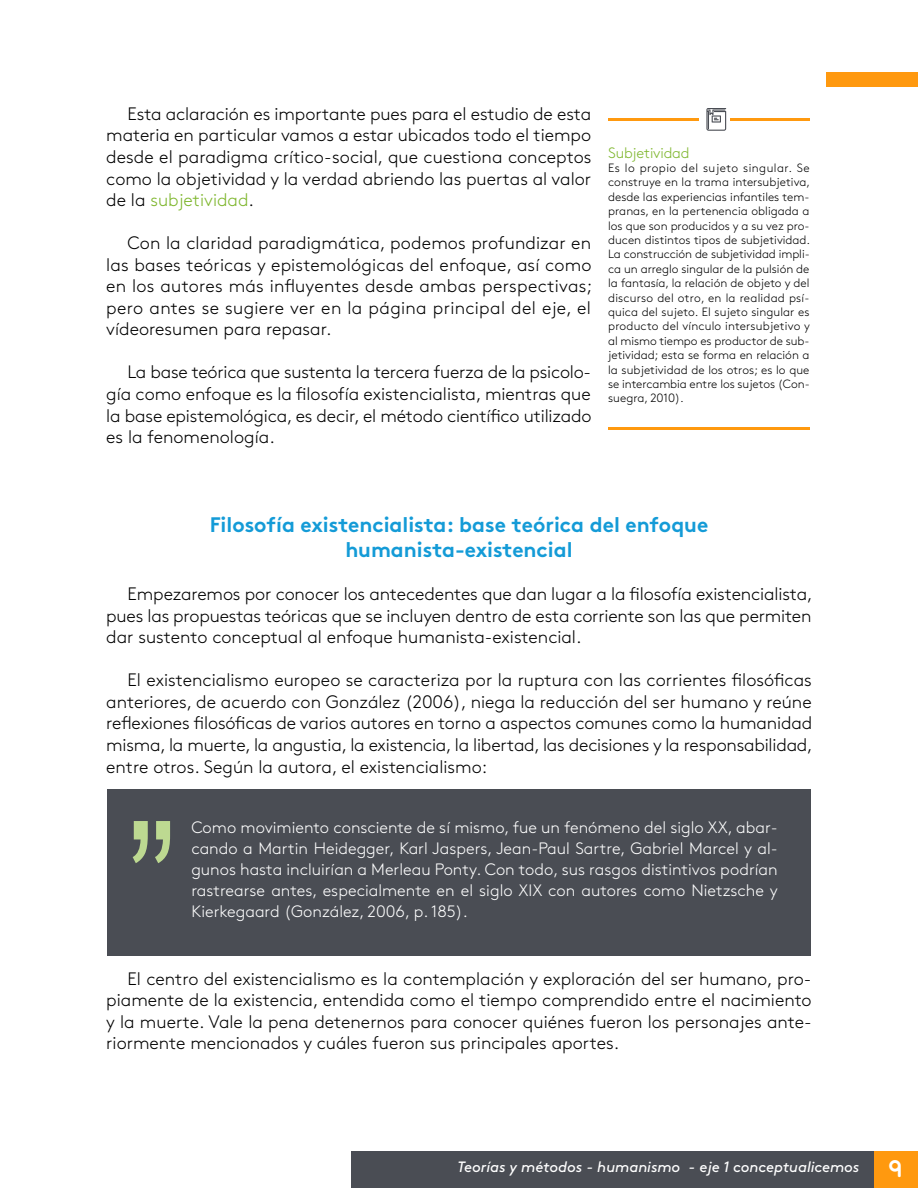
<style>
.page{position:relative;width:918px;height:1188px;background:#fff}
.page>*{position:absolute;margin:0;border:0;box-sizing:border-box;transform-origin:0 0}
.t1{font:180px "Arial Narrow";color:#bdd991}
.t2{font:21px/25.2px "Brown Std Bold Alt";color:#149bd7;text-align:center}
.t3{font:300 18px/21.6px "Brown Std";color:#000;text-align:justify}
.t4{font:300 16.5px/21px "Brown Std";color:#fff;text-align:justify}
.t5{font:italic 15px "Brown Std";letter-spacing:-.005em;color:#fff}
.t6{font:300 15px "Brown Std";letter-spacing:-.01em;color:#7eb62d}
.t7{font:300 12px/14.4px "Brown Std";color:#000}
.s1{color:#7eb62d}
.s2{font-family:"Areandina Voz";font-style:normal;font-size:24px}
</style>
<div class="page">
<div style="left:826px;top:72px;width:92px;height:15px;background:#ff990f"></div>
<div style="left:873px;top:1151px;width:45px;height:37px;background:#ff990f"></div>
<div style="left:351px;top:1151px;width:522px;height:37px;background:#4a4d54"></div>
<div style="left:107px;top:789px;width:704px;height:167px;background:#4a4d54"></div>
<hr style="left:608px;top:118px;width:202px;height:3px;background:#ff990f">
<hr style="left:608px;top:427px;width:202px;height:3px;background:#ff990f">
<div style="left:699px;top:105px;width:30px;height:31px;background:#fff"></div>
<svg style="left:706px;top:108px;width:20px;height:23px"></svg>
<p class="t3" style="left:106px;top:103px;width:487px;text-indent:21px">Esta aclaración es importante pues para el estudio de esta materia en particular vamos a estar ubicados todo el tiempo desde el paradigma crítico-social, que cuestiona conceptos como la objetividad y la verdad abriendo las puertas al valor de la <span class="s1">subjetividad</span>.</p>
<p class="t3" style="left:106px;top:232px;width:488px;text-indent:21px">Con la claridad paradigmática, podemos profundizar en las bases teóricas y epistemológicas del enfoque, así como en los autores más influyentes desde ambas perspectivas; pero antes se sugiere ver en la página principal del eje, el vídeoresumen para repasar.</p>
<p class="t3" style="left:106px;top:362px;width:487px;text-indent:21px">La base teórica que sustenta la tercera fuerza de la psicolo&shy;gía como enfoque es la filosofía existencialista, mientras que la base epistemológica, es decir, el método científico utilizado es la fenomenología.</p>
<p class="t6" style="left:608px;top:144px;width:83px">Subjetividad</p>
<p class="t7" style="left:608px;top:161px;width:204px">Es lo propio del sujeto singular. Se construye en la trama intersubjetiva, desde las experiencias infantiles tem&shy;pranas, en la pertenencia obligada a los que son producidos y a su vez pro&shy;ducen distintos tipos de subjetividad.<br>La construcción de subjetividad impli&shy;ca un arreglo singular de la pulsión de la fantasía, la relación de objeto y del discurso del otro, en la realidad psí&shy;quica del sujeto. El sujeto singular es producto del vínculo intersubjetivo y al mismo tiempo es productor de sub&shy;jetividad; esta se forma en relación a la subjetividad de los otros; es lo que se intercambia entre los sujetos (Con&shy;suegra, 2010).</p>
<p class="t2" style="left:210px;top:512px;width:500px">Filosofía existencialista: base teórica del enfoque humanista-existencial</p>
<p class="t3" style="left:106px;top:583px;width:708px;text-indent:21px">Empezaremos por conocer los antecedentes que dan lugar a la filosofía existencialista, pues las propuestas teóricas que se incluyen dentro de esta corriente son las que permiten dar sustento conceptual al enfoque humanista-existencial.</p>
<p class="t3" style="left:106px;top:669px;width:708px;text-indent:21px">El existencialismo europeo se caracteriza por la ruptura con las corrientes filosóficas anteriores, de acuerdo con González (2006), niega la reducción del ser humano y reúne reflexiones filosóficas de varios autores en torno a aspectos comunes como la humanidad misma, la muerte, la angustia, la existencia, la libertad, las decisiones y la responsabilidad, entre otros. Según la autora, el existencialismo:</p>
<h1 class="t1" style="left:128px;top:754px;width:51px">”</h1>
<p class="t4" style="left:191px;top:817px;width:588px">Como movimiento consciente de sí mismo, fue un fenómeno del siglo XX, abar&shy;cando a Martin Heidegger, Karl Jaspers, Jean-Paul Sartre, Gabriel Marcel y al&shy;gunos hasta incluirían a Merleau Ponty. Con todo, sus rasgos distintivos podrían rastrearse antes, especialmente en el siglo XIX con autores como Nietzsche y Kierkegaard (González, 2006, p. 185).</p>
<p class="t3" style="left:106px;top:968px;width:707px;text-indent:21px">El centro del existencialismo es la contemplación y exploración del ser humano, pro&shy;piamente de la existencia, entendida como el tiempo comprendido entre el nacimiento y la muerte. Vale la pena detenernos para conocer quiénes fueron los personajes ante&shy;riormente mencionados y cuáles fueron sus principales aportes.</p>
<p class="t5" style="left:458px;top:1158px;width:446px">Teorías y métodos - humanismo - eje 1 conceptualicemos <span class="s2">9</span></p>
</div>
